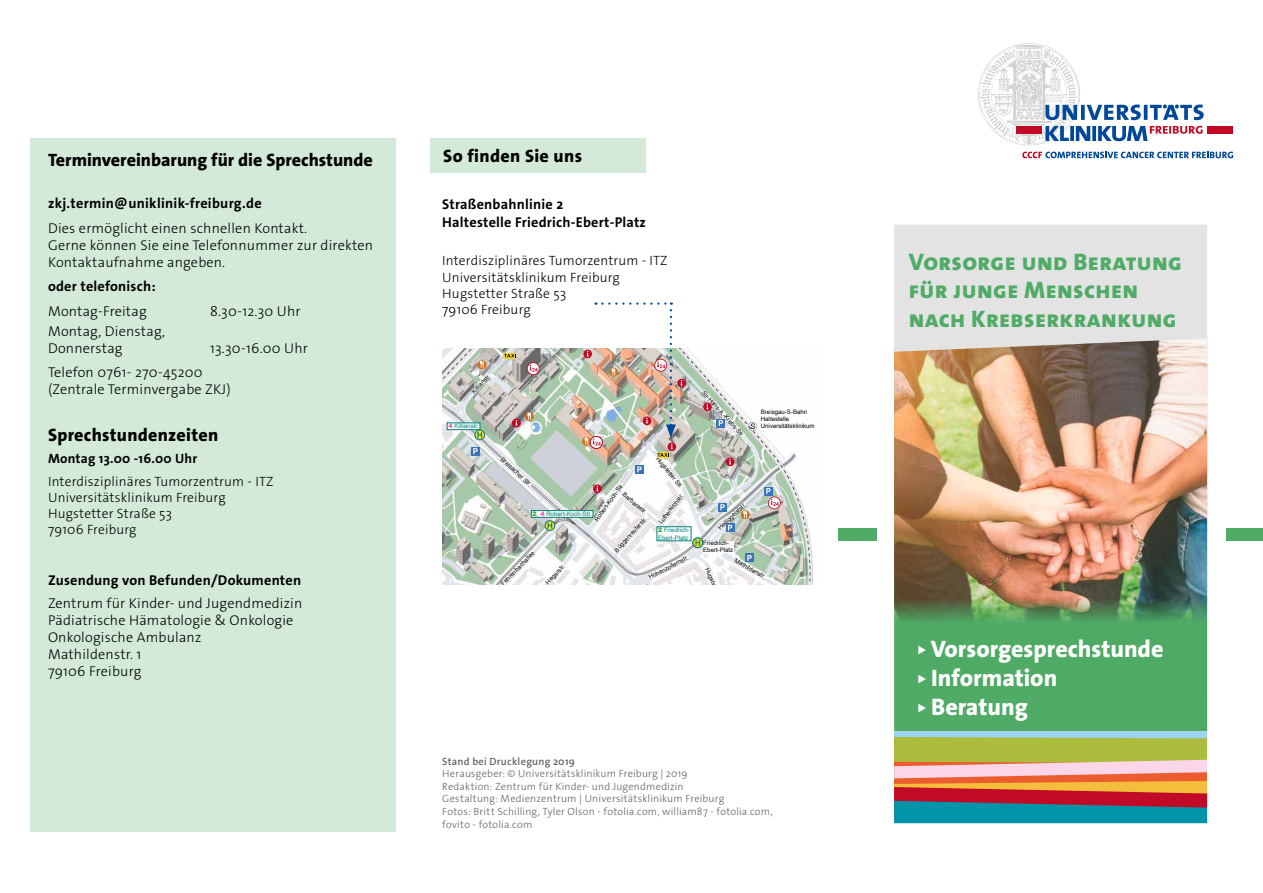
<style>
.page{position:relative;width:1263px;height:893px;background:#fff}
.page>*{position:absolute;margin:0;border:0;box-sizing:border-box;transform-origin:0 0}
.t1{font:800 24px/28.8px "The Sans Os F";letter-spacing:.015em;color:#4fab65}
.t2{font:800 24px/28.8px "The Sans Os F";color:#fff}
.t3{font:800 18px "The Sans Os F";color:#000}
.t4{font:300 14.25px/17.1px "The Sans Os F";letter-spacing:.015em;color:#000}
.t5{font:700 14.25px/17.1px "The Sans Os F";letter-spacing:.015em;color:#000}
.t6{font:300 13.5px/16.2px "The Sans Os F";letter-spacing:.015em;color:#000}
.t7{font:700 13.5px "The Sans Os F";letter-spacing:.015em;color:#000}
.t8{font:300 10.5px/12.6px "The Sans Os F";letter-spacing:.02em;color:#646363}
.t9{font:600 10.5px "The Sans Os F";letter-spacing:.025em;color:#646363}
.t10{font:6.15px/7.4px "Arial";color:#000}
.t11{font:6.15px/7.4px "Arial";color:#00837d}
.s1{font-weight:900;color:#ea5297}
.s2{font-weight:900;color:#1fa138}
.s3{font-weight:700}
</style>
<div class="page">
<img style="left:442px;top:349px;width:371px;height:235px">
<svg style="left:500px;top:456px;width:33px;height:31px"></svg>
<svg style="left:500px;top:550px;width:35px;height:34px"></svg>
<svg style="left:545px;top:563px;width:20px;height:21px"></svg>
<svg style="left:705px;top:567px;width:20px;height:17px"></svg>
<div style="left:703px;top:541px;width:30px;height:12px;background:#fff"></div>
<svg style="left:442px;top:564px;width:5px;height:20px"></svg>
<div style="left:741px;top:510px;width:8px;height:9px;background:#d2701d;border-radius:50%"></div>
<svg style="left:471px;top:361px;width:20px;height:33px"></svg>
<svg style="left:525px;top:412px;width:9px;height:9px"></svg>
<svg style="left:528px;top:413px;width:3px;height:7px"></svg>
<svg style="left:582px;top:437px;width:9px;height:9px"></svg>
<div style="left:764px;top:487px;width:9px;height:8px;background:#3974b9"></div>
<div style="left:726px;top:523px;width:8px;height:9px;background:#3974b9"></div>
<svg style="left:717px;top:501px;width:30px;height:30px"></svg>
<div style="left:745px;top:554px;width:9px;height:8px;background:#3974b9"></div>
<svg style="left:734px;top:555px;width:33px;height:24px"></svg>
<div style="left:471px;top:447px;width:9px;height:8px;background:#3974b9"></div>
<svg style="left:473px;top:448px;width:5px;height:6px"></svg>
<svg style="left:503px;top:353px;width:13px;height:5px"></svg>
<svg style="left:504px;top:354px;width:12px;height:3px"></svg>
<svg style="left:726px;top:458px;width:8px;height:8px"></svg>
<svg style="left:527px;top:362px;width:13px;height:13px"></svg>
<svg style="left:766px;top:488px;width:15px;height:21px"></svg>
<div style="left:512px;top:419px;width:9px;height:8px;background:#c10a25;border-radius:50%"></div>
<svg style="left:515px;top:420px;width:2px;height:6px"></svg>
<div style="left:531px;top:511px;width:62px;height:6px;background:#fff"></div>
<div style="left:531px;top:510px;width:62px;height:7px;border:1px solid #00837d"></div>
<div style="left:447px;top:423px;width:33px;height:7px;background:#fff"></div>
<div style="left:447px;top:423px;width:33px;height:7px;border:1px solid #00837d"></div>
<svg style="left:474px;top:429px;width:11px;height:11px"></svg>
<svg style="left:475px;top:431px;width:9px;height:8px"></svg>
<svg style="left:477px;top:432px;width:5px;height:6px"></svg>
<svg style="left:692px;top:537px;width:11px;height:11px"></svg>
<svg style="left:693px;top:538px;width:9px;height:9px"></svg>
<svg style="left:695px;top:540px;width:5px;height:6px"></svg>
<svg style="left:701px;top:390px;width:56px;height:48px"></svg>
<svg style="left:544px;top:520px;width:11px;height:11px"></svg>
<svg style="left:546px;top:521px;width:8px;height:9px"></svg>
<svg style="left:548px;top:523px;width:4px;height:5px"></svg>
<div style="left:30px;top:139px;width:365px;height:693px;background:#d3ead8"></div>
<div style="left:1226px;top:528px;width:37px;height:12px;background:#4fab65"></div>
<div style="left:838px;top:528px;width:38px;height:12px;background:#4fab65"></div>
<div style="left:894px;top:694px;width:313px;height:37px;background:#4fab65"></div>
<img style="left:894px;top:352px;width:313px;height:342px">
<div style="left:894px;top:225px;width:313px;height:127px;background:#e3e3e4"></div>
<div style="left:894px;top:731px;width:313px;height:8px;background:#9cd4f5"></div>
<svg style="left:894px;top:737px;width:313px;height:86px;background:#a19169"></svg>
<div style="left:1208px;top:126px;width:25px;height:8px;background:#c10a25"></div>
<svg style="left:978px;top:43px;width:226px;height:103px"></svg>
<svg style="left:1022px;top:152px;width:211px;height:6px"></svg>
<div style="left:430px;top:139px;width:216px;height:34px;background:#d3ead8"></div>
<img style="left:585px;top:302px;width:104px;height:277px">
<p class="t3" style="left:48px;top:148px;width:326px">Terminvereinbarung für die Sprechstunde</p>
<p class="t5" style="left:48px;top:195px;width:215px">zkj.termin@uniklinik-freiburg.de</p>
<p class="t4" style="left:48px;top:220px;width:327px">Dies ermöglicht einen schnellen Kontakt.<br>Gerne können Sie eine Telefonnummer zur direkten<br>Kontaktaufnahme angeben.</p>
<p class="t5" style="left:48px;top:278px;width:109px">oder telefonisch:</p>
<p class="t4" style="left:48px;top:302px;width:100px">Montag-Freitag</p>
<p class="t4" style="left:210px;top:302px;width:92px">8.30-12.30 Uhr</p>
<p class="t4" style="left:48px;top:323px;width:119px">Montag, Dienstag,<br>Donnerstag</p>
<p class="t4" style="left:210px;top:340px;width:99px">13.30-16.00 Uhr</p>
<p class="t4" style="left:48px;top:364px;width:184px">Telefon 0761- 270-45200 (Zentrale Terminvergabe ZKJ)</p>
<p class="t3" style="left:48px;top:424px;width:172px">Sprechstundenzeiten</p>
<p class="t7" style="left:48px;top:450px;width:151px">Montag 13.00 -16.00 Uhr</p>
<p class="t6" style="left:48px;top:473px;width:227px">Interdisziplinäres Tumorzentrum - ITZ<br>Universitätsklinikum Freiburg<br>Hugstetter Straße 53<br>79106 Freiburg</p>
<p class="t5" style="left:48px;top:571px;width:255px">Zusendung von Befunden/Dokumenten</p>
<p class="t4" style="left:48px;top:595px;width:256px">Zentrum für Kinder- und Jugendmedizin<br>Pädiatrische Hämatologie &amp; Onkologie<br>Onkologische Ambulanz<br>Mathildenstr. 1<br>79106 Freiburg</p>
<p class="t10" style="left:229px;top:606px;width:5px">0</p>
<p class="t10" style="left:269px;top:606px;width:12px">100</p>
<p class="t3" style="left:443px;top:145px;width:140px">So finden Sie uns</p>
<p class="t5" style="left:442px;top:196px;width:205px">Straßenbahnlinie 2<br>Haltestelle Friedrich-Ebert-Platz</p>
<p class="t6" style="left:442px;top:253px;width:227px">Interdisziplinäres Tumorzentrum - ITZ<br>Universitätsklinikum Freiburg<br>Hugstetter Straße 53<br>79106 Freiburg</p>
<p class="t10" style="left:466px;top:277px;width:36px;rotate:36deg">Elsässer Str.</p>
<p class="t10" style="left:533px;top:296px;width:36px;rotate:-47deg">Hartmannstr.</p>
<p class="t10" style="left:470px;top:390px;width:26px;rotate:-47deg">Killianstr.</p>
<p class="t11" style="left:448px;top:423px;width:32px"><span class="s1">4</span> Killianstr.</p>
<p class="t10" style="left:706px;top:389px;width:62px;rotate:48deg">Sir-Hans-A.-Krebs-Str.</p>
<p class="t10" style="left:761px;top:408px;width:55px">Breisgau-S-Bahn<br>Haltestelle<br>Universitätsklinikum</p>
<p class="t10" style="left:660px;top:455px;width:40px;rotate:51deg">Hugstetter Str.</p>
<p class="t10" style="left:504px;top:455px;width:41px;rotate:43deg">Breisacher Str.</p>
<p class="t10" style="left:593px;top:518px;width:47px;rotate:-54deg">Robert-Koch-Str.</p>
<p class="t10" style="left:626px;top:491px;width:31px;rotate:40deg">Barbarastr.</p>
<p class="t10" style="left:613px;top:549px;width:47px;rotate:-48deg">Büggenreuterstr.</p>
<p class="t10" style="left:657px;top:521px;width:38px;rotate:-52deg">Lutherkirchstr.</p>
<p class="t10" style="left:716px;top:526px;width:38px;rotate:-44deg">Heiliggeiststr.</p>
<p class="t10" style="left:647px;top:574px;width:46px;rotate:-28deg">Hohenzollernstr.</p>
<p class="t10" style="left:737px;top:557px;width:36px;rotate:30deg">Mathildenstr.</p>
<p class="t11" style="left:532px;top:510px;width:61px"><span class="s2">2</span>, <span class="s1">4</span> Robert-Koch-Str.</p>
<p class="t11" style="left:658px;top:527px;width:33px"><span class="s2">2</span> Friedrich-<br>Ebert-Platz</p>
<p class="t10" style="left:703px;top:539px;width:32px">Friedrich-<br>Ebert-Platz</p>
<p class="t10" style="left:499px;top:582px;width:47px;rotate:-45deg">Fehrenbachallee</p>
<p class="t10" style="left:544px;top:581px;width:26px;rotate:-47deg">Hegarstr.</p>
<p class="t10" style="left:710px;top:567px;width:40px;rotate:66deg">Hugstetter Str.</p>
<p class="t9" style="left:442px;top:754px;width:134px">Stand bei Drucklegung 2019</p>
<p class="t8" style="left:442px;top:767px;width:332px">Herausgeber: © Universitätsklinikum Freiburg | 2019<br>Redaktion: Zentrum für Kinder- und Jugendmedizin<br>Gestaltung: Medienzentrum | Universitätsklinikum Freiburg<br>Fotos: Britt Schilling, Tyler Olson - fotolia.com, william87 - fotolia.com, fovito - fotolia.com</p>
<h1 class="t1" style="left:909px;top:247px;width:275px">Vorsorge und Beratung für junge Menschen nach Krebserkrankung</h1>
<h1 class="t2" style="left:918px;top:635px;width:246px"><span class="s3">▸</span> Vorsorgesprechstunde <span class="s3">▸</span> Information<br><span class="s3">▸</span> Beratung</h1>
</div>
